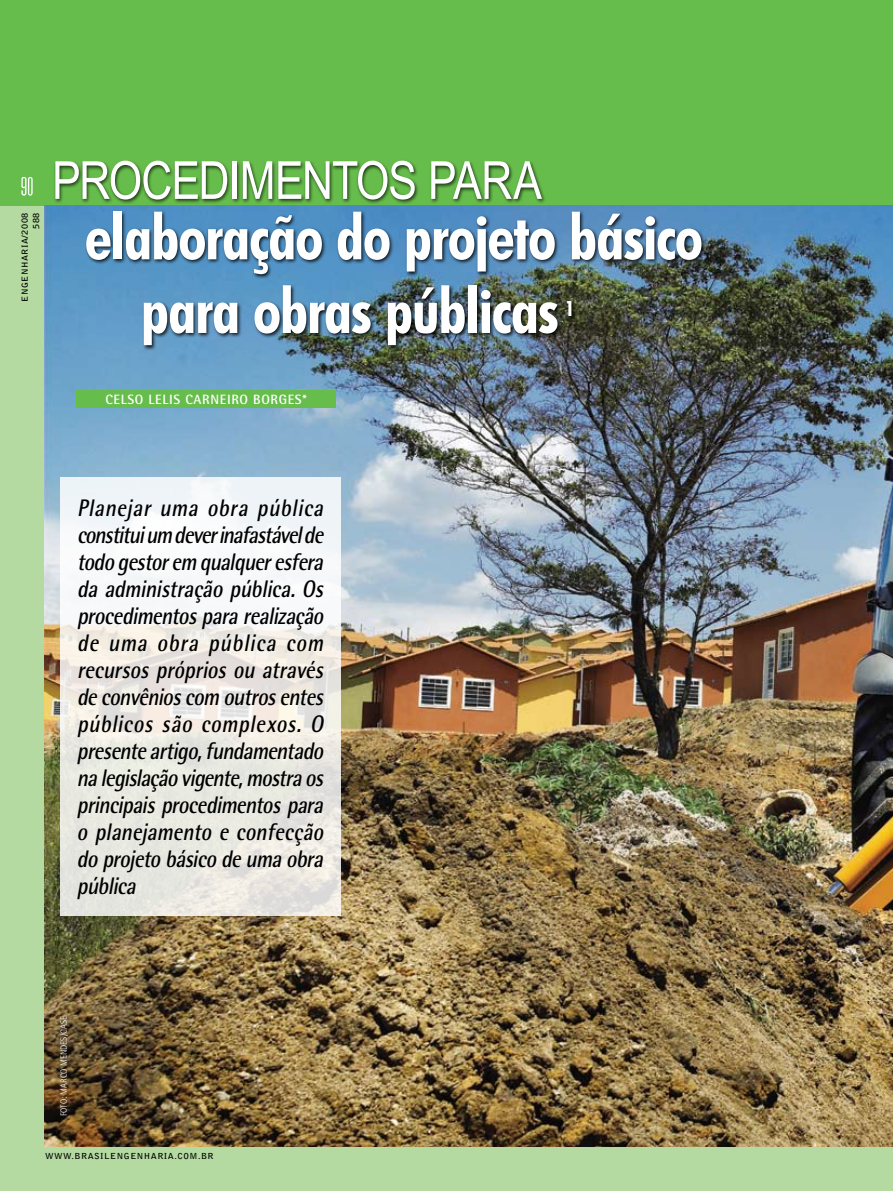
<style>
.page{position:relative;width:893px;height:1191px;background:#fff}
.page>*{position:absolute;margin:0;border:0;box-sizing:border-box;transform-origin:0 0}
.t1{font:700 condensed 63px/73.7px "Futura BT";letter-spacing:-.02em;color:#fff}
.t2{font:52.5px "Arial Narrow";letter-spacing:-.02em;color:#fff}
.t3{font:900 36px "Arial";color:#fff}
.t4{font:italic 700 24px/27px "Rotis Semi Sans";color:#000;text-align:justify;scale:.85 1}
.t5{font:700 21px "Arial";color:#fff}
.t6{font:700 condensed 21px "Futura BT";color:#fff}
.t7{font:700 13.5px "Rotis Semi Sans";letter-spacing:.05em;color:#fff}
.t8{font:300 9px "Rotis Semi Sans";color:#fff}
.t9{font:700 8.25px/11.2px "Bell Gothic Std";letter-spacing:.05em;color:#000;text-align:right;scale:1.1 1}
</style>
<div class="page">
<div style="left:0;top:203px;width:893px;height:988px;background:#b4daa1"></div>
<div style="left:0;top:0;width:893px;height:205px;background:#67bd4c"></div>
<img style="left:45px;top:205px;width:848px;height:941px">
<div style="left:54px;top:159px;width:493px;height:45px;background:#000;opacity:.7"></div>
<div style="left:85px;top:210px;width:621px;height:69px;background:#000;opacity:.85"></div>
<div style="left:142px;top:284px;width:434px;height:66px;background:#000;opacity:.85"></div>
<div style="left:76px;top:390px;width:260px;height:18px;background:#67bd4c"></div>
<svg style="left:60px;top:477px;width:281px;height:439px;background:#eeede9"></svg>
<svg style="left:21px;top:177px;width:12px;height:19px"></svg>
<p class="t5" style="left:44px;top:152px;width:143px">ENGENHARIA</p>
<h2 class="t2" style="left:52px;top:142px;width:491px">PROCEDIMENTOS PARA</h2>
<h1 class="t1" style="left:141px;top:200px;width:564px;text-indent:-56px">elaboração do projeto básico para obras públicas</h1>
<h3 class="t3" style="left:85px;top:160px;width:405px">CONSTRUÇÃO CIVIL</h3>
<p class="t9" style="left:19px;top:302px;width:82px;rotate:-90deg">ENGENHARIA/2008<br>588</p>
<p class="t6" style="left:565px;top:296px;width:11px">1</p>
<p class="t7" style="left:105px;top:391px;width:203px">CELSO LELIS CARNEIRO BORGES*</p>
<p class="t4" style="left:77px;top:494px;width:297px">Planejar uma obra pública constituium deverinafastávelde todogestorem qualqueresfera da administração pública. Os procedimentospararealização de uma obra pública com recursos próprios ou através deconvênioscom outrosentes públicos são complexos. O presenteartigo,fundamentado nalegislaçãovigente,mostraos principais procedimentos para o planejamento e confecção do projeto básico deumaobra pública</p>
<p class="t8" style="left:59px;top:1116px;width:101px;rotate:-90deg">FOTO: MARCO MENDES/CASE</p>
<p class="t9" style="left:45px;top:1150px;width:155px">WWW.BRASILENGENHARIA.COM.BR</p>
</div>
